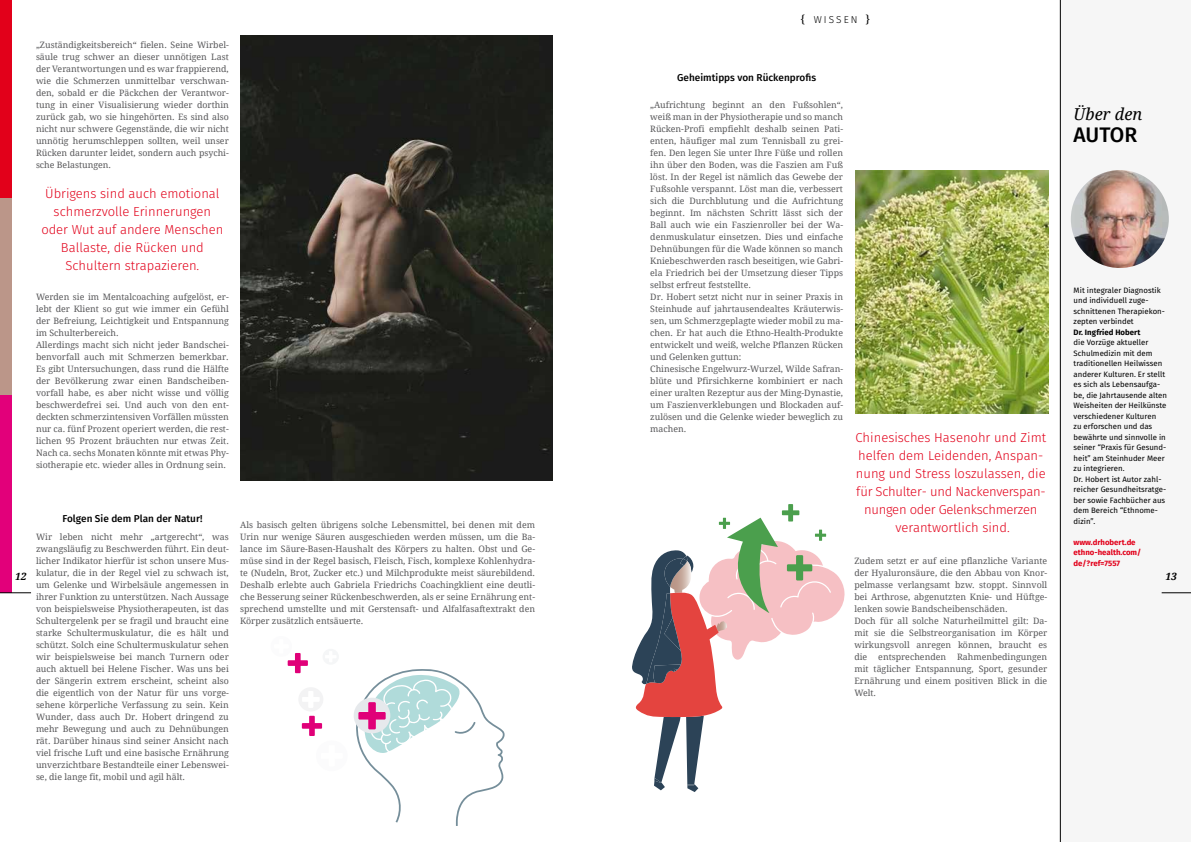
<style>
.page{position:relative;width:1191px;height:842px;background:#fff}
.page>*{position:absolute;margin:0;border:0;box-sizing:border-box;transform-origin:0 0}
.t1{font:500 21px "Fira Sans";letter-spacing:-.005em;color:#000}
.t2{font:italic 16.4px "Droid Serif";color:#000}
.t3{font:300 13px/18px "Fira Sans";color:#e2001a;text-align:center}
.t4{font:500 10px "Fira Sans";color:#000}
.t5{font:300 10px "Fira Sans";letter-spacing:.21em;color:#000}
.t6{font:italic 700 10px "Noto Serif";color:#000}
.t7{font:8.8px/12px "Droid Serif";color:#58585a;text-align:justify}
.t8{font:7.8px/10.5px "Fira Sans";color:#000}
.t9{font:700 7.8px/10.5px "Fira Sans";color:#e2001a}
.t10{font:700 7.8px "Fira Sans";color:#000}
.s1{font-family:"Noto Serif";font-weight:400;font-size:11px}
</style>
<div class="page">
<img style="left:240px;top:36px;width:313px;height:444px">
<div style="left:354px;top:698px;width:36px;height:35px;background:#e6e9ec;border-radius:50%"></div>
<svg style="left:356px;top:669px;width:149px;height:157px"></svg>
<svg style="left:299px;top:688px;width:24px;height:48px"></svg>
<svg style="left:287px;top:653px;width:21px;height:20px"></svg>
<div style="left:1060px;top:0;width:131px;height:842px;background:#f6f6f6"></div>
<hr style="left:1060px;top:0;width:1px;height:842px;background:#000">
<img style="left:1070px;top:170px;width:98px;height:98px;border-radius:49px">
<img style="left:856px;top:170px;width:192px;height:244px">
<svg style="left:632px;top:504px;width:212px;height:288px"></svg>
<hr style="left:1161px;top:592px;width:30px;height:1px;background:#000">
<div style="left:0;top:0;width:12px;height:199px;background:#e2001a"></div>
<div style="left:0;top:198px;width:12px;height:198px;background:#bb9689"></div>
<div style="left:0;top:395px;width:12px;height:197px;background:#e2007a"></div>
<hr style="left:0;top:592px;width:31px;height:1px;background:#000">
<p class="t5" style="left:800px;top:13px;width:71px"><span class="s1">{</span> WISSEN <span class="s1">}</span></p>
<p class="t7" style="left:36px;top:39px;width:194px">„Zuständigkeitsbereich“ fielen. Seine Wirbel&shy;säule trug schwer an dieser unnötigen Last der Verantwortungen und es war frappierend, wie die Schmerzen unmittelbar verschwan&shy;den, sobald er die Päckchen der Verantwor&shy;tung in einer Visualisierung wieder dorthin zurück gab, wo sie hingehörten. Es sind also nicht nur schwere Gegenstände, die wir nicht unnötig herumschleppen sollten, weil unser Rücken darunter leidet, sondern auch psychi&shy;sche Belastungen.</p>
<h3 class="t3" style="left:41px;top:185px;width:183px">Übrigens sind auch emotional schmerzvolle Erinnerungen oder Wut auf andere Menschen<br>Ballaste, die Rücken und<br>Schultern strapazieren.</h3>
<p class="t7" style="left:36px;top:291px;width:194px;text-align:left">Werden sie im Mentalcoaching aufgelöst, er&shy;lebt der Klient so gut wie immer ein Gefühl der Befreiung, Leichtigkeit und Entspannung im Schulterbereich.<br>Allerdings macht sich nicht jeder Bandschei&shy;benvorfall auch mit Schmerzen bemerkbar.<br>Es gibt Untersuchungen, dass rund die Hälfte der Bevölkerung zwar einen Bandscheiben&shy;vorfall habe, es aber nicht wisse und völlig beschwerdefrei sei. Und auch von den ent&shy;deckten schmerzintensiven Vorfällen müssten nur ca. fünf Prozent operiert werden, die rest&shy;lichen 95 Prozent bräuchten nur etwas Zeit.<br>Nach ca. sechs Monaten könnte mit etwas Phy&shy;siotherapie etc. wieder alles in Ordnung sein.</p>
<p class="t4" style="left:677px;top:70px;width:140px">Geheimtipps von Rückenprofis</p>
<p class="t7" style="left:650px;top:99px;width:194px;text-align:left">„Aufrichtung beginnt an den Fußsohlen“, weiß man in der Physiotherapie und so manch Rücken-Profi empfiehlt deshalb seinen Pati&shy;enten, häufiger mal zum Tennisball zu grei&shy;fen. Den legen Sie unter Ihre Füße und rollen ihn über den Boden, was die Faszien am Fuß löst. In der Regel ist nämlich das Gewebe der Fußsohle verspannt. Löst man die, verbessert sich die Durchblutung und die Aufrichtung beginnt. Im nächsten Schritt lässt sich der Ball auch wie ein Faszienroller bei der Wa&shy;denmuskulatur einsetzen. Dies und einfache Dehnübungen für die Wade können so manch Kniebeschwerden rasch beseitigen, wie Gabri&shy;ela Friedrich bei der Umsetzung dieser Tipps selbst erfreut feststellte.<br>Dr. Hobert setzt nicht nur in seiner Praxis in Steinhude auf jahrtausendealtes Kräuterwis&shy;sen, um Schmerzgeplagte wieder mobil zu ma&shy;chen. Er hat auch die Ethno-Health-Produkte entwickelt und weiß, welche Pflanzen Rücken und Gelenken guttun:<br>Chinesische Engelwurz-Wurzel, Wilde Safran&shy;blüte und Pfirsichkerne kombiniert er nach einer uralten Rezeptur aus der Ming-Dynastie, um Faszienverklebungen und Blockaden auf&shy;zulösen und die Gelenke wieder beweglich zu machen.</p>
<h2 class="t2" style="left:1073px;top:105px;width:70px">Über den</h2>
<h1 class="t1" style="left:1073px;top:120px;width:65px">AUTOR</h1>
<p class="t8" style="left:1073px;top:285px;width:93px">Mit integraler Diagnostik und individuell zuge&shy;schnittenen Therapiekon&shy;zepten verbindet</p>
<p class="t10" style="left:1073px;top:326px;width:68px">Dr. Ingfried Hobert</p>
<p class="t8" style="left:1073px;top:338px;width:95px">die Vorzüge aktueller<br>Schulmedizin mit dem traditionellen Heilwissen anderer Kulturen. Er stellt es sich als Lebensaufga&shy;be, die Jahrtausende alten<br>Weisheiten der Heilkünste verschiedener Kulturen<br>zu erforschen und das bewährte und sinnvolle in seiner “Praxis für Gesund&shy;heit” am Steinhuder Meer zu integrieren.<br>Dr. Hobert ist Autor zahl&shy;reicher Gesundheitsratge&shy;ber sowie Fachbücher aus dem Bereich “Ethnome&shy;dizin”.</p>
<p class="t9" style="left:1073px;top:537px;width:69px">www.drhobert.de ethno-health.com/ de/?ref=7557</p>
<h3 class="t3" style="left:855px;top:430px;width:192px">Chinesisches Hasenohr und Zimt helfen dem Leidenden, Anspan&shy;nung und Stress loszulassen, die für Schulter- und Nackenverspan&shy;nungen oder Gelenkschmerzen verantwortlich sind.</h3>
<p class="t7" style="left:854px;top:555px;width:194px;text-align:left">Zudem setzt er auf eine pflanzliche Variante der Hyaluronsäure, die den Abbau von Knor&shy;pelmasse verlangsamt bzw. stoppt. Sinnvoll bei Arthrose, abgenutzten Knie- und Hüftge&shy;lenken sowie Bandscheibenschäden.<br>Doch für all solche Naturheilmittel gilt: Da&shy;mit sie die Selbstreorganisation im Körper wirkungsvoll anregen können, braucht es die entsprechenden Rahmenbedingungen mit täglicher Entspannung, Sport, gesunder Ernährung und einem positiven Blick in die Welt.</p>
<p class="t4" style="left:62px;top:511px;width:141px">Folgen Sie dem Plan der Natur!</p>
<p class="t7" style="left:36px;top:531px;width:194px">Wir leben nicht mehr „artgerecht“, was zwangsläufig zu Beschwerden führt. Ein deut&shy;licher Indikator hierfür ist schon unsere Mus&shy;kulatur, die in der Regel viel zu schwach ist, um Gelenke und Wirbelsäule angemessen in ihrer Funktion zu unterstützen. Nach Aussage von beispielsweise Physiotherapeuten, ist das Schultergelenk per se fragil und braucht eine starke Schultermuskulatur, die es hält und schützt. Solch eine Schultermuskulatur sehen wir beispielsweise bei manch Turnern oder auch aktuell bei Helene Fischer. Was uns bei der Sängerin extrem erscheint, scheint also die eigentlich von der Natur für uns vorge&shy;sehene körperliche Verfassung zu sein. Kein Wunder, dass auch Dr. Hobert dringend zu mehr Bewegung und auch zu Dehnübungen rät. Darüber hinaus sind seiner Ansicht nach viel frische Luft und eine basische Ernährung unverzichtbare Bestandteile einer Lebenswei&shy;se, die lange fit, mobil und agil hält.</p>
<p class="t7" style="left:240px;top:519px;width:296px">Als basisch gelten übrigens solche Lebensmittel, bei denen mit dem Urin nur wenige Säuren ausgeschieden werden müssen, um die Ba&shy;lance im Säure-Basen-Haushalt des Körpers zu halten. Obst und Ge&shy;müse sind in der Regel basisch, Fleisch, Fisch, komplexe Kohlenhydra&shy;te (Nudeln, Brot, Zucker etc.) und Milchprodukte meist säurebildend.<br>Deshalb erlebte auch Gabriela Friedrichs Coachingklient eine deutli&shy;che Besserung seiner Rückenbeschwerden, als er seine Ernährung ent&shy;sprechend umstellte und mit Gerstensaft- und Alfalfasaftextrakt den Körper zusätzlich entsäuerte.</p>
<p class="t6" style="left:15px;top:569px;width:13px">12</p>
<p class="t6" style="left:1165px;top:569px;width:13px">13</p>
</div>
